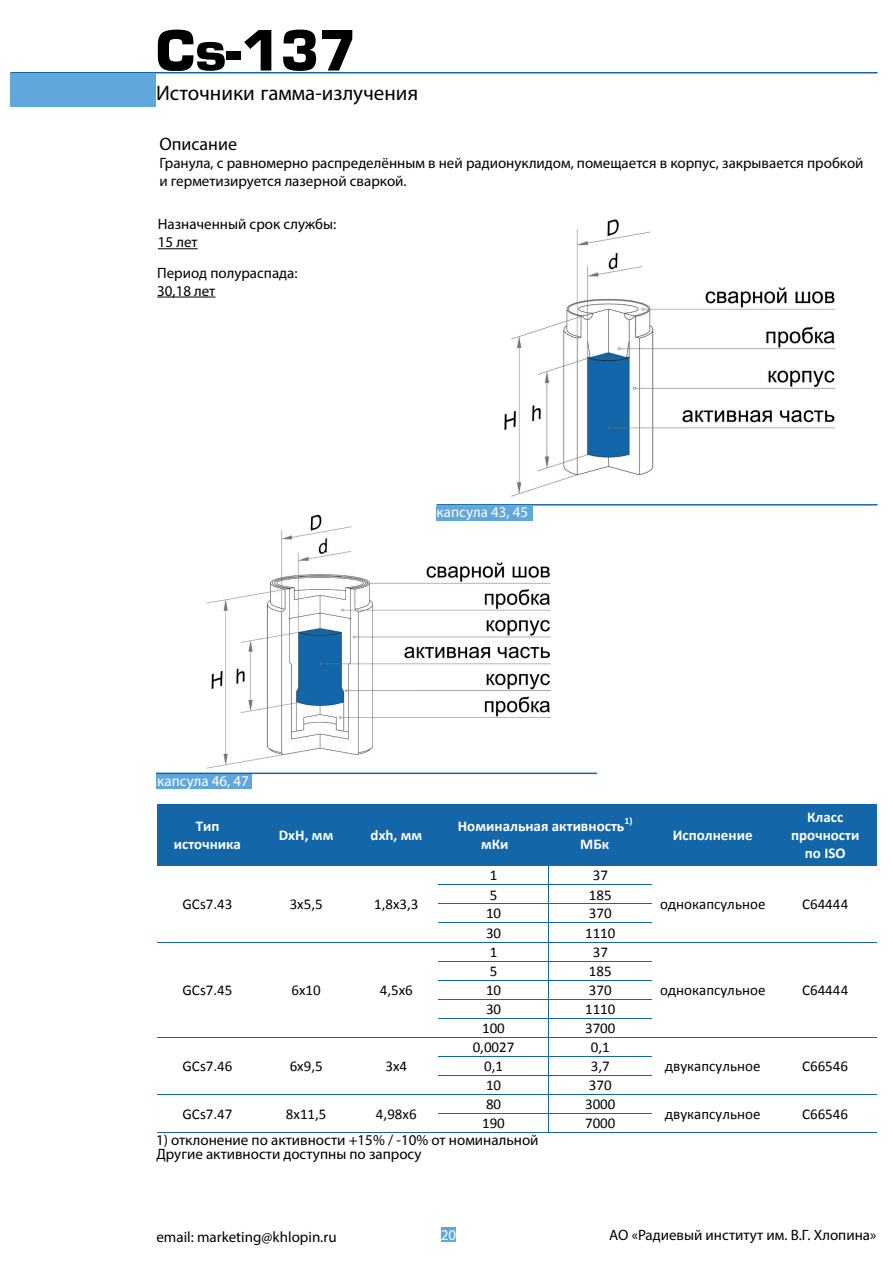
<style>
.page{position:relative;width:893px;height:1263px;background:#fff}
.page>*{position:absolute;margin:0;border:0;box-sizing:border-box;transform-origin:0 0}
.t1{font:700 54px "Eurostile";color:#000001}
.t2{font:21px "Myriad Pro";color:#000001}
.t3{font:18px "Myriad Pro";color:#000001}
.t4{font:15px/18px "Myriad Pro";color:#000001}
.t5{font:15px "Calibri";color:#000001}
.t6{font:700 15px/18.3px "Calibri";color:#fff;text-align:center}
.t7{font:15px "Myriad Pro";color:#fff}
.t8{font:700 9.75px "Calibri";color:#fff}
</style>
<div class="page">
<img style="left:504px;top:219px;width:332px;height:278px">
<img style="left:206px;top:506px;width:374px;height:269px">
<div style="left:156px;top:774px;width:96px;height:15px;background:#60a7db"></div>
<hr style="left:156px;top:772px;width:441px;height:2px;background:#1367a8">
<hr style="left:10px;top:72px;width:868px;height:2px;background:#1367a8">
<div style="left:10px;top:74px;width:146px;height:32px;background:#60a7db"></div>
<hr style="left:158px;top:248px;width:40px;height:1px;background:#000001">
<div style="left:436px;top:506px;width:96px;height:14px;background:#60a7db"></div>
<hr style="left:436px;top:504px;width:442px;height:2px;background:#1367a8">
<hr style="left:157px;top:297px;width:58px;height:1px;background:#000001">
<div style="left:441px;top:1227px;width:15px;height:15px;background:#60a7db"></div>
<div style="left:157px;top:805px;width:101px;height:60px;background:#1367a8"></div>
<div style="left:258px;top:805px;width:96px;height:60px;background:#1367a8"></div>
<div style="left:355px;top:805px;width:83px;height:60px;background:#1367a8"></div>
<div style="left:439px;top:805px;width:212px;height:60px;background:#1367a8"></div>
<div style="left:652px;top:805px;width:121px;height:60px;background:#1367a8"></div>
<div style="left:774px;top:805px;width:102px;height:60px;background:#1367a8"></div>
<hr style="left:157px;top:804px;width:101px;height:1px;background:#1367a8">
<hr style="left:258px;top:804px;width:96px;height:1px;background:#1367a8">
<hr style="left:355px;top:804px;width:83px;height:1px;background:#1367a8">
<hr style="left:439px;top:804px;width:213px;height:1px;background:#1367a8">
<hr style="left:652px;top:804px;width:121px;height:1px;background:#1367a8">
<hr style="left:774px;top:804px;width:102px;height:1px;background:#1367a8">
<hr style="left:354px;top:805px;width:1px;height:60px;background:#1367a8">
<hr style="left:438px;top:805px;width:1px;height:60px;background:#1367a8">
<hr style="left:773px;top:805px;width:1px;height:60px;background:#1367a8">
<hr style="left:876px;top:805px;width:1px;height:60px;background:#1367a8">
<hr style="left:158px;top:865px;width:100px;height:1px;background:#1367a8">
<hr style="left:259px;top:865px;width:95px;height:1px;background:#1367a8">
<hr style="left:356px;top:865px;width:82px;height:1px;background:#1367a8">
<hr style="left:439px;top:865px;width:109px;height:1px;background:#1367a8">
<hr style="left:549px;top:865px;width:103px;height:1px;background:#1367a8">
<hr style="left:653px;top:865px;width:120px;height:1px;background:#1367a8">
<hr style="left:775px;top:865px;width:101px;height:1px;background:#1367a8">
<hr style="left:438px;top:884px;width:110px;height:1px;background:#1367a8">
<hr style="left:549px;top:884px;width:103px;height:1px;background:#1367a8">
<hr style="left:438px;top:903px;width:110px;height:1px;background:#1367a8">
<hr style="left:549px;top:903px;width:103px;height:1px;background:#1367a8">
<hr style="left:438px;top:922px;width:110px;height:1px;background:#1367a8">
<hr style="left:549px;top:922px;width:103px;height:1px;background:#1367a8">
<hr style="left:157px;top:942px;width:101px;height:1px;background:#1367a8">
<hr style="left:259px;top:942px;width:95px;height:1px;background:#1367a8">
<hr style="left:355px;top:942px;width:83px;height:1px;background:#1367a8">
<hr style="left:439px;top:942px;width:109px;height:1px;background:#1367a8">
<hr style="left:549px;top:942px;width:103px;height:1px;background:#1367a8">
<hr style="left:653px;top:942px;width:121px;height:1px;background:#1367a8">
<hr style="left:775px;top:942px;width:102px;height:1px;background:#1367a8">
<hr style="left:438px;top:961px;width:110px;height:1px;background:#1367a8">
<hr style="left:549px;top:961px;width:103px;height:1px;background:#1367a8">
<hr style="left:438px;top:980px;width:110px;height:1px;background:#1367a8">
<hr style="left:549px;top:980px;width:103px;height:1px;background:#1367a8">
<hr style="left:438px;top:999px;width:110px;height:1px;background:#1367a8">
<hr style="left:549px;top:999px;width:103px;height:1px;background:#1367a8">
<hr style="left:438px;top:1018px;width:110px;height:1px;background:#1367a8">
<hr style="left:549px;top:1018px;width:103px;height:1px;background:#1367a8">
<hr style="left:157px;top:1037px;width:101px;height:1px;background:#1367a8">
<hr style="left:259px;top:1037px;width:95px;height:1px;background:#1367a8">
<hr style="left:355px;top:1037px;width:83px;height:1px;background:#1367a8">
<hr style="left:439px;top:1037px;width:109px;height:1px;background:#1367a8">
<hr style="left:549px;top:1037px;width:103px;height:1px;background:#1367a8">
<hr style="left:653px;top:1037px;width:121px;height:1px;background:#1367a8">
<hr style="left:775px;top:1037px;width:102px;height:1px;background:#1367a8">
<hr style="left:438px;top:1056px;width:110px;height:1px;background:#1367a8">
<hr style="left:549px;top:1056px;width:103px;height:1px;background:#1367a8">
<hr style="left:438px;top:1075px;width:110px;height:1px;background:#1367a8">
<hr style="left:549px;top:1075px;width:103px;height:1px;background:#1367a8">
<hr style="left:157px;top:1094px;width:101px;height:1px;background:#1367a8">
<hr style="left:259px;top:1094px;width:95px;height:1px;background:#1367a8">
<hr style="left:355px;top:1094px;width:83px;height:1px;background:#1367a8">
<hr style="left:439px;top:1094px;width:109px;height:1px;background:#1367a8">
<hr style="left:549px;top:1094px;width:103px;height:1px;background:#1367a8">
<hr style="left:653px;top:1094px;width:121px;height:1px;background:#1367a8">
<hr style="left:775px;top:1094px;width:102px;height:1px;background:#1367a8">
<hr style="left:438px;top:1113px;width:110px;height:1px;background:#1367a8">
<hr style="left:549px;top:1113px;width:103px;height:1px;background:#1367a8">
<hr style="left:157px;top:1132px;width:101px;height:1px;background:#1367a8">
<hr style="left:259px;top:1132px;width:95px;height:1px;background:#1367a8">
<hr style="left:355px;top:1132px;width:83px;height:1px;background:#1367a8">
<hr style="left:439px;top:1132px;width:109px;height:1px;background:#1367a8">
<svg style="left:548px;top:865px;width:1px;height:268px"></svg>
<hr style="left:549px;top:1132px;width:103px;height:1px;background:#1367a8">
<hr style="left:653px;top:1132px;width:121px;height:1px;background:#1367a8">
<hr style="left:775px;top:1132px;width:102px;height:1px;background:#1367a8">
<h1 class="t1" style="left:156px;top:17px;width:203px">Cs-137</h1>
<h2 class="t2" style="left:156px;top:80px;width:264px">Источники гамма-излучения</h2>
<p class="t3" style="left:159px;top:133px;width:79px">Описание</p>
<p class="t4" style="left:159px;top:154px;width:706px">Гранула, с равномерно распределённым в ней радионуклидом, помещается в корпус, закрывается пробкой и герметизируется лазерной сваркой.</p>
<p class="t4" style="left:158px;top:215px;width:180px">Назначенный срок службы:<br>15 лет</p>
<p class="t4" style="left:157px;top:263px;width:142px">Период полураспада:<br>30,18 лет</p>
<p class="t7" style="left:436px;top:503px;width:93px">капсула 43, 45</p>
<p class="t7" style="left:157px;top:772px;width:93px">капсула 46, 47</p>
<p class="t6" style="left:174px;top:817px;width:69px">Тип источника</p>
<p class="t6" style="left:279px;top:826px;width:56px">DxH, мм</p>
<p class="t6" style="left:371px;top:826px;width:53px">dxh, мм</p>
<p class="t5" style="left:183px;top:894px;width:51px">GCs7.43</p>
<p class="t5" style="left:290px;top:894px;width:35px">3x5,5</p>
<p class="t5" style="left:374px;top:894px;width:46px">1,8x3,3</p>
<p class="t5" style="left:183px;top:980px;width:51px">GCs7.45</p>
<p class="t5" style="left:292px;top:980px;width:31px">6x10</p>
<p class="t5" style="left:380px;top:980px;width:35px">4,5x6</p>
<p class="t5" style="left:183px;top:1056px;width:51px">GCs7.46</p>
<p class="t5" style="left:290px;top:1056px;width:35px">6x9,5</p>
<p class="t5" style="left:385px;top:1056px;width:23px">3x4</p>
<p class="t5" style="left:183px;top:1104px;width:51px">GCs7.47</p>
<p class="t5" style="left:286px;top:1104px;width:42px">8x11,5</p>
<p class="t5" style="left:376px;top:1104px;width:42px">4,98x6</p>
<p class="t8" style="left:624px;top:814px;width:9px">1)</p>
<p class="t6" style="left:458px;top:817px;width:168px">Номинальная активность</p>
<p class="t6" style="left:481px;top:835px;width:29px">мКи</p>
<p class="t6" style="left:580px;top:835px;width:30px">МБк</p>
<p class="t5" style="left:490px;top:866px;width:9px">1</p>
<p class="t5" style="left:593px;top:866px;width:17px">37</p>
<p class="t5" style="left:490px;top:885px;width:9px">5</p>
<p class="t5" style="left:589px;top:885px;width:24px">185</p>
<p class="t5" style="left:486px;top:904px;width:17px">10</p>
<p class="t5" style="left:589px;top:904px;width:24px">370</p>
<p class="t5" style="left:486px;top:923px;width:17px">30</p>
<p class="t5" style="left:585px;top:923px;width:32px">1110</p>
<p class="t5" style="left:490px;top:942px;width:9px">1</p>
<p class="t5" style="left:593px;top:942px;width:17px">37</p>
<p class="t5" style="left:490px;top:961px;width:9px">5</p>
<p class="t5" style="left:589px;top:961px;width:24px">185</p>
<p class="t5" style="left:486px;top:980px;width:17px">10</p>
<p class="t5" style="left:589px;top:980px;width:24px">370</p>
<p class="t5" style="left:486px;top:999px;width:17px">30</p>
<p class="t5" style="left:585px;top:999px;width:32px">1110</p>
<p class="t5" style="left:482px;top:1018px;width:24px">100</p>
<p class="t5" style="left:585px;top:1018px;width:32px">3700</p>
<p class="t6" style="left:673px;top:826px;width:81px">Исполнение</p>
<p class="t6" style="left:791px;top:808px;width:70px">Класс прочности по ISO</p>
<p class="t5" style="left:660px;top:894px;width:107px">однокапсульное</p>
<p class="t5" style="left:802px;top:894px;width:48px">C64444</p>
<p class="t5" style="left:660px;top:980px;width:107px">однокапсульное</p>
<p class="t5" style="left:802px;top:980px;width:48px">C64444</p>
<p class="t5" style="left:473px;top:1037px;width:43px">0,0027</p>
<p class="t5" style="left:591px;top:1037px;width:20px">0,1</p>
<p class="t5" style="left:484px;top:1056px;width:20px">0,1</p>
<p class="t5" style="left:591px;top:1056px;width:20px">3,7</p>
<p class="t5" style="left:665px;top:1056px;width:97px">двукапсульное</p>
<p class="t5" style="left:802px;top:1056px;width:48px">C66546</p>
<p class="t5" style="left:486px;top:1075px;width:17px">10</p>
<p class="t5" style="left:589px;top:1075px;width:24px">370</p>
<p class="t5" style="left:486px;top:1094px;width:17px">80</p>
<p class="t5" style="left:585px;top:1094px;width:32px">3000</p>
<p class="t5" style="left:482px;top:1114px;width:24px">190</p>
<p class="t5" style="left:585px;top:1114px;width:32px">7000</p>
<p class="t5" style="left:665px;top:1104px;width:97px">двукапсульное</p>
<p class="t5" style="left:802px;top:1104px;width:48px">C66546</p>
<p class="t4" style="left:156px;top:1132px;width:384px;line-height:14.5px">1) отклонение по активности +15% / -10% от номинальной<br>Другие активности доступны по запросу</p>
<p class="t4" style="left:156px;top:1228px;width:182px">email: marketing@khlopin.ru</p>
<p class="t7" style="left:441px;top:1225px;width:17px">20</p>
<p class="t4" style="left:609px;top:1225px;width:269px">АО «Радиевый институт им. В.Г. Хлопина»</p>
</div>
